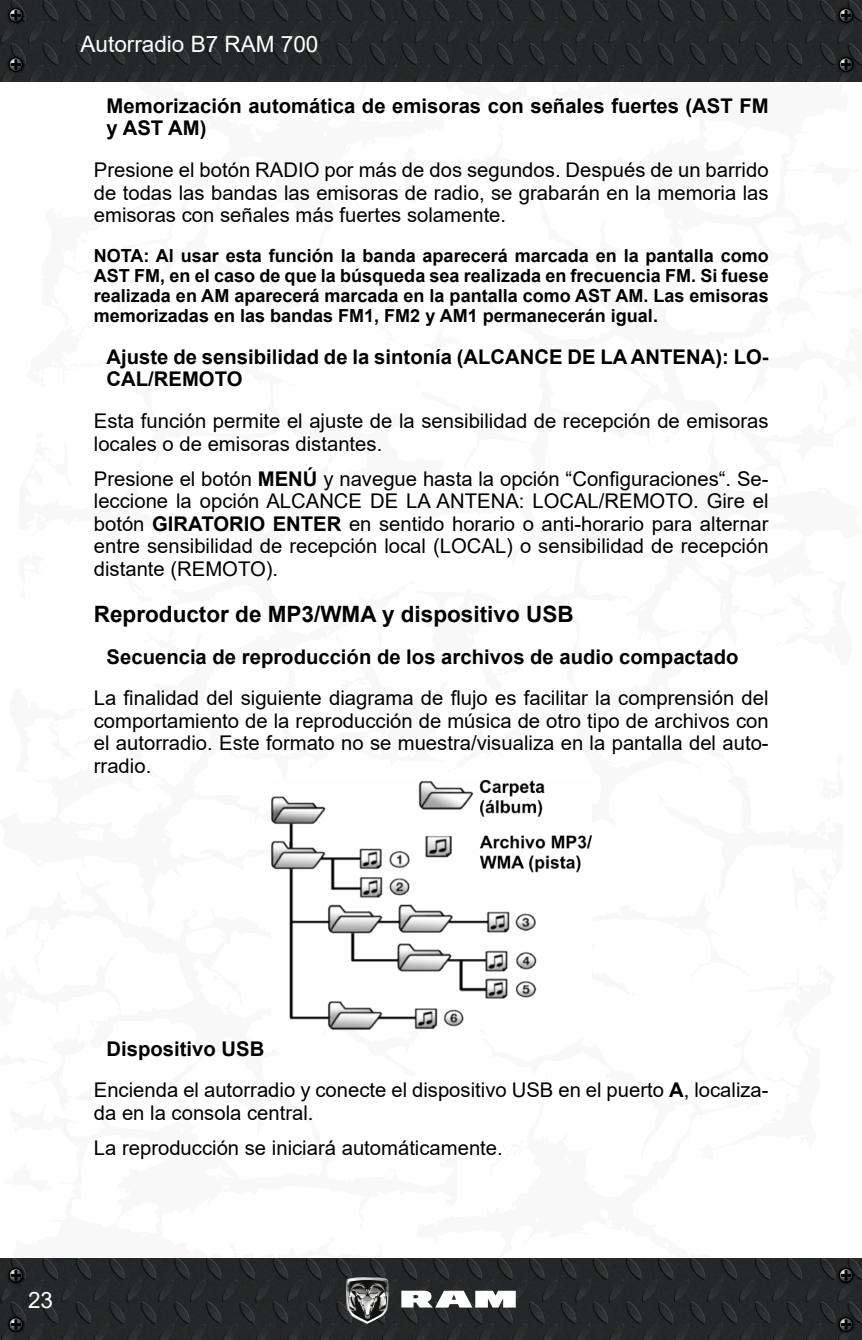
<style>
.page{position:relative;width:862px;height:1340px;background:#fff}
.page>*{position:absolute;margin:0;border:0;box-sizing:border-box;transform-origin:0 0}
._2_Subtítulo{font:700 22.5px "Arial";color:#000}
.t1{font:22.5px "Arial";color:#fff}
._4_Normal{font:20.25px/22.5px "Arial";color:#000;text-align:justify}
._3_Tercer_sub{font:700 20.25px/22.5px "Arial";color:#000}
._6_NOTA{font:700 18px/20.2px "Arial";color:#000;text-align:justify}
.s1{font-weight:700}
</style>
<div class="page">
<svg style="left:861px;top:39px;width:1px;height:1259px"></svg>
<img style="left:0;top:0;width:861px;height:81px">
<img style="left:0;top:1258px;width:861px;height:81px">
<svg style="left:401px;top:1290px;width:114px;height:17px"></svg>
<img style="left:346px;top:1276px;width:42px;height:47px">
<img style="left:5px;top:4px;width:22px;height:22px">
<svg style="left:8px;top:8px;width:16px;height:15px"></svg>
<img style="left:5px;top:1264px;width:22px;height:22px">
<svg style="left:8px;top:1267px;width:16px;height:15px"></svg>
<img style="left:834px;top:4px;width:22px;height:22px">
<svg style="left:837px;top:8px;width:16px;height:15px"></svg>
<img style="left:834px;top:1264px;width:22px;height:22px">
<svg style="left:837px;top:1267px;width:16px;height:15px"></svg>
<img style="left:5px;top:53px;width:22px;height:23px">
<svg style="left:8px;top:57px;width:16px;height:15px"></svg>
<img style="left:5px;top:1313px;width:22px;height:22px">
<svg style="left:8px;top:1316px;width:16px;height:15px"></svg>
<img style="left:834px;top:53px;width:22px;height:23px">
<svg style="left:837px;top:57px;width:16px;height:15px"></svg>
<img style="left:834px;top:1313px;width:22px;height:22px">
<svg style="left:837px;top:1316px;width:16px;height:15px"></svg>
<img style="left:271px;top:780px;width:319px;height:249px">
<p class="t1" style="left:80px;top:29px;width:239px">Autorradio B7 RAM 700</p>
<p class="_3_Tercer_sub" style="left:107px;top:95px;width:663px">Memorización automática de emisoras con señales fuertes (AST FM y AST AM)</p>
<p class="_4_Normal" style="left:94px;top:159px;width:676px">Presione el botón RADIO por más de dos segundos. Después de un barrido de todas las bandas las emisoras de radio, se grabarán en la memoria las emisoras con señales más fuertes solamente.</p>
<p class="_6_NOTA" style="left:94px;top:245px;width:676px">NOTA: Al usar esta función la banda aparecerá marcada en la pantalla como AST FM, en el caso de que la búsqueda sea realizada en frecuencia FM. Si fuese realizada en AM aparecerá marcada en la pantalla como AST AM. Las emisoras memorizadas en las bandas FM1, FM2 y AM1 permanecerán igual.</p>
<p class="_3_Tercer_sub" style="left:107px;top:346px;width:663px">Ajuste de sensibilidad de la sintonía (ALCANCE DE LA ANTENA): LO-<br>CAL/REMOTO</p>
<p class="_4_Normal" style="left:94px;top:409px;width:676px">Esta función permite el ajuste de la sensibilidad de recepción de emisoras locales o de emisoras distantes.</p>
<p class="_4_Normal" style="left:94px;top:467px;width:676px">Presione el botón <span class="s1">MENÚ</span> y navegue hasta la opción “Configuraciones“. Se&shy;leccione la opción ALCANCE DE LA ANTENA: LOCAL/REMOTO. Gire el botón <span class="s1">GIRATORIO ENTER</span> en sentido horario o anti-horario para alternar entre sensibilidad de recepción local (LOCAL) o sensibilidad de recepción distante (REMOTO).</p>
<p class="_2_Subtítulo" style="left:94px;top:598px;width:481px">Reproductor de MP3/WMA y dispositivo USB</p>
<p class="_3_Tercer_sub" style="left:107px;top:645px;width:633px">Secuencia de reproducción de los archivos de audio compactado</p>
<p class="_4_Normal" style="left:94px;top:687px;width:676px">La finalidad del siguiente diagrama de flujo es facilitar la comprensión del comportamiento de la reproducción de música de otro tipo de archivos con el autorradio. Este formato no se muestra/visualiza en la pantalla del auto&shy;rradio.</p>
<p class="_3_Tercer_sub" style="left:107px;top:1037px;width:159px">Dispositivo USB</p>
<p class="_4_Normal" style="left:94px;top:1078px;width:676px">Encienda el autorradio y conecte el dispositivo USB en el puerto <span class="s1">A</span>, localiza&shy;da en la consola central.</p>
<p class="_4_Normal" style="left:94px;top:1136px;width:406px">La reproducción se iniciará automáticamente.</p>
<p class="t1" style="left:28px;top:1284px;width:27px">23</p>
</div>
